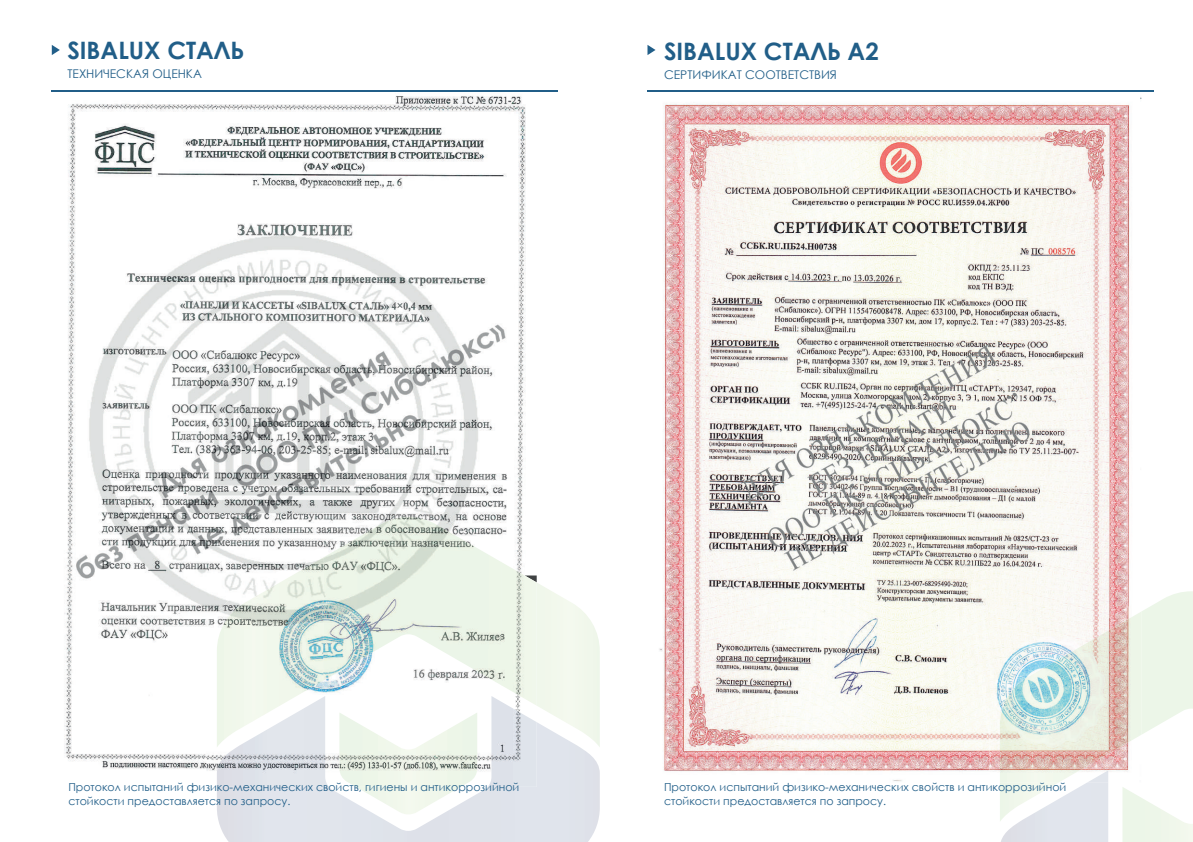
<style>
.page{position:relative;width:1193px;height:842px;background:#fff}
.page>*{position:absolute;margin:0;border:0;box-sizing:border-box;transform-origin:0 0}
.t1{font:700 24px "Century Gothic";color:#215e88}
.t2{font:12px "Century Gothic";color:#215e88}
.t3{font:11px/13.2px "Century Gothic";color:#215e88}
</style>
<div class="page">
<svg style="left:647px;top:45px;width:8px;height:10px"></svg>
<hr style="left:647px;top:91px;width:506px;height:1px;background:#215e88">
<img style="left:659px;top:97px;width:482px;height:684px">
<svg style="left:989px;top:580px;width:152px;height:262px;fill:#fbfaf6"></svg>
<img style="left:989px;top:599px;width:10px;height:184px">
<svg style="left:999px;top:591px;width:193px;height:231px"></svg>
<img style="left:999px;top:611px;width:142px;height:172px">
<svg style="left:1000px;top:783px;width:107px;height:59px"></svg>
<img style="left:1086px;top:770px;width:21px;height:13px">
<svg style="left:1122px;top:787px;width:70px;height:55px"></svg>
<img style="left:51px;top:90px;width:485px;height:679px">
<img style="left:305px;top:517px;width:18px;height:40px">
<img style="left:371px;top:505px;width:114px;height:12px">
<img style="left:239px;top:555px;width:66px;height:43px">
<img style="left:501px;top:540px;width:35px;height:22px">
<img style="left:206px;top:594px;width:33px;height:193px">
<img style="left:372px;top:649px;width:65px;height:47px">
<img style="left:323px;top:681px;width:49px;height:15px">
<img style="left:437px;top:649px;width:64px;height:47px">
<svg style="left:536px;top:575px;width:63px;height:147px"></svg>
<img style="left:323px;top:517px;width:178px;height:132px">
<img style="left:252px;top:557px;width:71px;height:139px">
<img style="left:501px;top:562px;width:35px;height:134px">
<img style="left:217px;top:598px;width:35px;height:98px">
<img style="left:323px;top:649px;width:55px;height:32px">
<img style="left:438px;top:649px;width:63px;height:33px">
<svg style="left:495px;top:682px;width:6px;height:3px"></svg>
<svg style="left:217px;top:722px;width:382px;height:120px"></svg>
<img style="left:217px;top:696px;width:319px;height:91px">
<svg style="left:356px;top:787px;width:105px;height:27px"></svg>
<img style="left:339px;top:712px;width:138px;height:75px">
<svg style="left:52px;top:45px;width:8px;height:10px"></svg>
<hr style="left:51px;top:91px;width:507px;height:1px;background:#215e88">
<h1 class="t1" style="left:67px;top:32px;width:178px">SIBALUX СТАЛЬ</h1>
<p class="t2" style="left:67px;top:65px;width:136px">ТЕХНИЧЕСКАЯ ОЦЕНКА</p>
<h1 class="t1" style="left:664px;top:33px;width:216px">SIBALUX СТАЛЬ А2</h1>
<p class="t2" style="left:664px;top:66px;width:174px">СЕРТИФИКАТ СООТВЕТСТВИЯ</p>
<p class="t3" style="left:68px;top:780px;width:452px">Протокол испытаний физико-механических свойств, гигиены и антикоррозийной стойкости предоставляется по запросу.</p>
<p class="t3" style="left:664px;top:780px;width:404px">Протокол испытаний физико-механических свойств и антикоррозийной стойкости предоставляется по запросу.</p>
</div>
